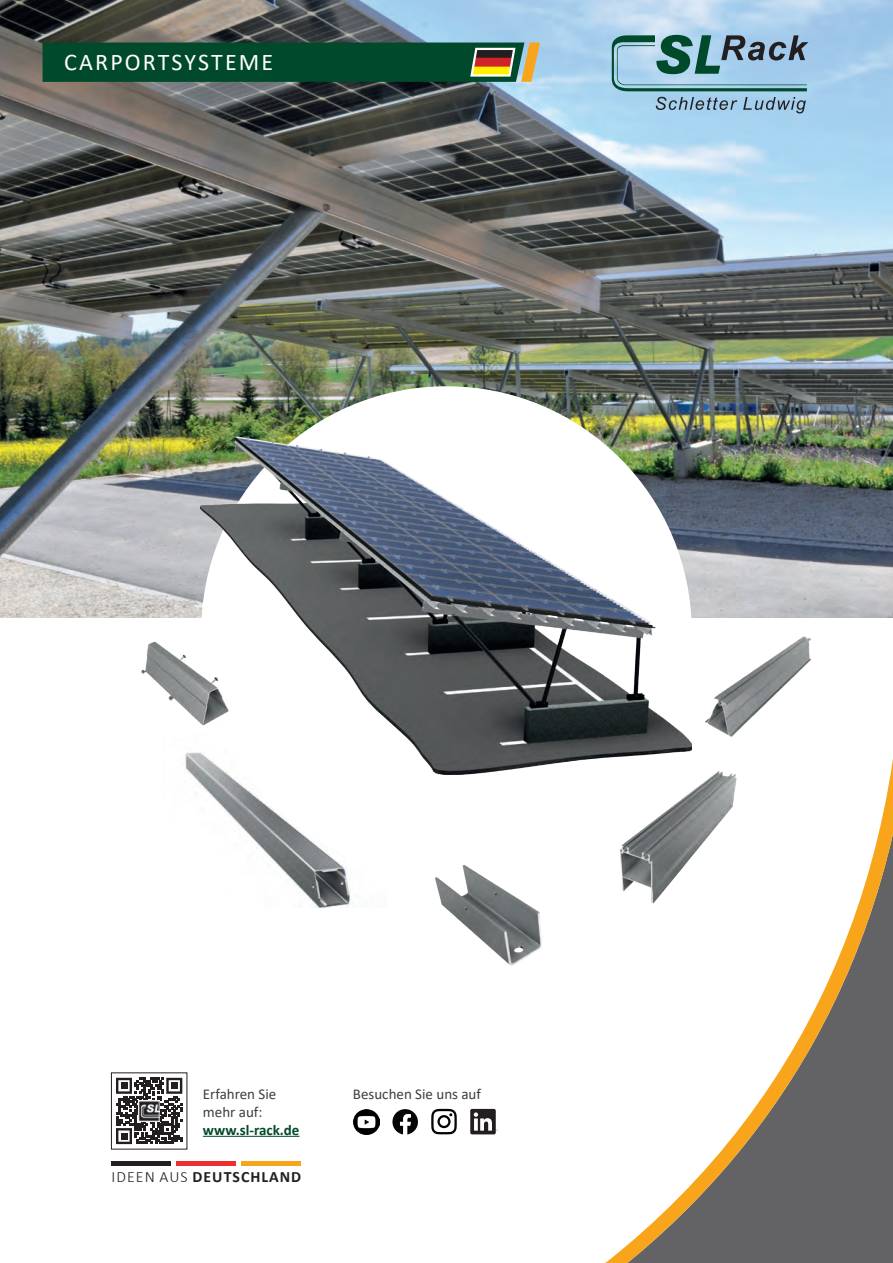
<style>
.page{position:relative;width:893px;height:1263px;background:#fff}
.page>*{position:absolute;margin:0;border:0;box-sizing:border-box;transform-origin:0 0}
.t1{font:24px "Calibri";letter-spacing:.09em;color:#fff}
.t2{font:700 15.75px "Calibri";letter-spacing:.065em;color:#231f20}
.t3{font:15px/18px "Calibri";color:#3e3e3f}
.t4{font:700 15px "Calibri";color:#00492a}
.s1{font-weight:300}
</style>
<div class="page">
<img style="left:184px;top:752px;width:168px;height:156px">
<img style="left:0;top:0;width:893px;height:617px">
<svg style="left:116px;top:1078px;width:66px;height:66px"></svg>
<img style="left:139px;top:1101px;width:20px;height:20px">
<hr style="left:203px;top:1136px;width:96px;height:1px;background:#00492a">
<svg style="left:392px;top:1109px;width:26px;height:25px"></svg>
<svg style="left:431px;top:1109px;width:26px;height:25px"></svg>
<img style="left:354px;top:1109px;width:25px;height:25px">
<svg style="left:470px;top:1109px;width:28px;height:25px"></svg>
<div style="left:209px;top:394px;width:475px;height:475px;background:#fff;border-radius:50%"></div>
<hr style="left:111px;top:1161px;width:60px;height:4px;background:#231f20">
<hr style="left:176px;top:1161px;width:59px;height:4px;background:#ee2d2d">
<hr style="left:241px;top:1161px;width:59px;height:4px;background:#f9a51b">
<img style="left:435px;top:865px;width:107px;height:101px">
<img style="left:141px;top:641px;width:60px;height:83px">
<img style="left:201px;top:436px;width:491px;height:338px">
<svg style="left:584px;top:570px;width:309px;height:693px"></svg>
<svg style="left:656px;top:97px;width:81px;height:13px"></svg>
<svg style="left:743px;top:97px;width:63px;height:16px"></svg>
<svg style="left:612px;top:35px;width:196px;height:56px;background:#7aa4b2"></svg>
<svg style="left:43px;top:43px;width:497px;height:39px;background:#145130"></svg>
<h1 class="t1" style="left:64px;top:45px;width:210px">CARPORTSYSTEME</h1>
<p class="t3" style="left:203px;top:1084px;width:75px">Erfahren Sie mehr auf:</p>
<p class="t4" style="left:203px;top:1119px;width:98px">www.sl-rack.de</p>
<p class="t2" style="left:112px;top:1166px;width:191px"><span class="s1">IDEEN AUS</span> DEUTSCHLAND</p>
<p class="t3" style="left:353px;top:1084px;width:130px">Besuchen Sie uns auf</p>
</div>
